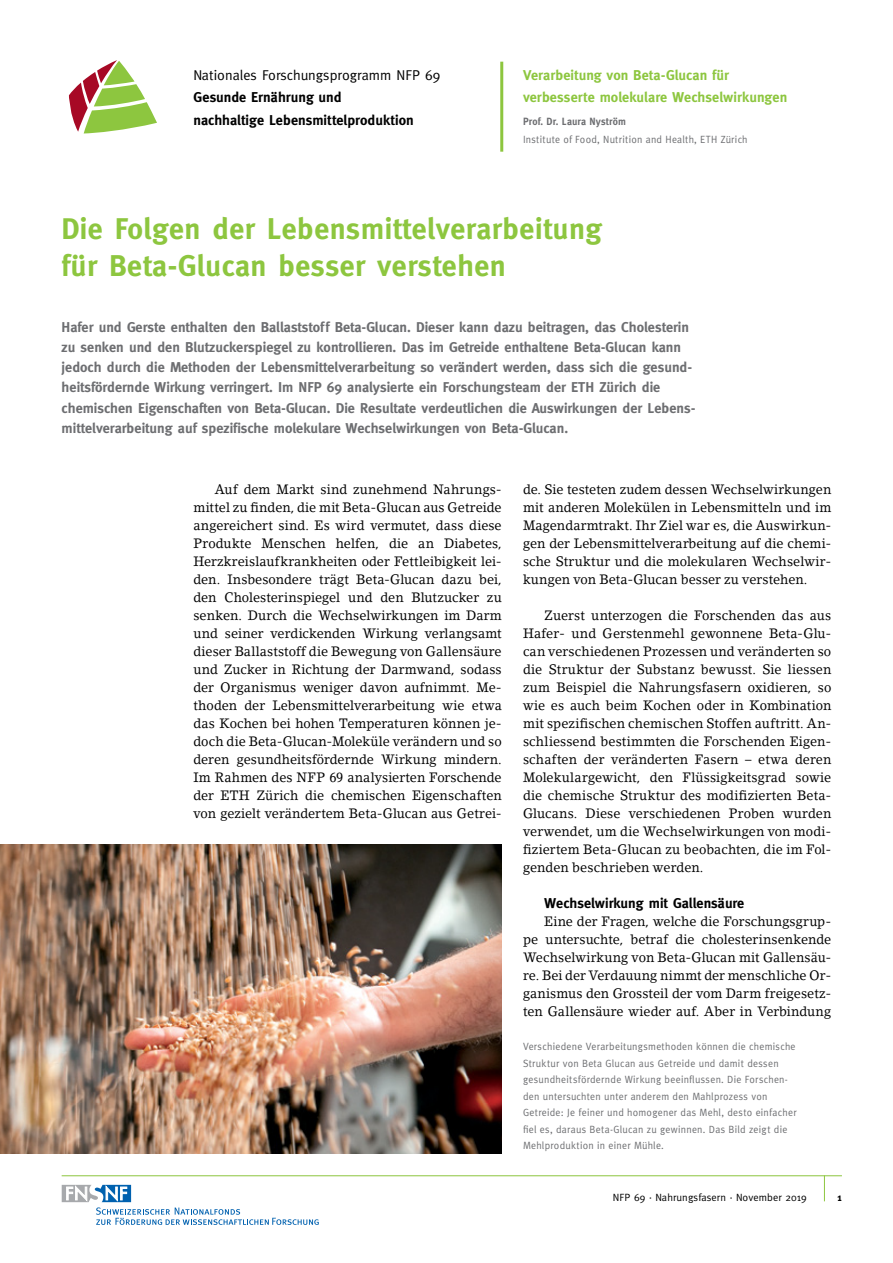
<style>
.page{position:relative;width:893px;height:1263px;background:#fff}
.page>*{position:absolute;margin:0;border:0;box-sizing:border-box;transform-origin:0 0}
.t1{font:700 30px/37.5px "Meta Plus";letter-spacing:.015em;color:#8dc63f}
.t2{font:700 14.25px/20.2px "Meta Plus";color:#6d6e71}
.t3{font:700 14.25px/22.5px "Meta Plus";letter-spacing:.005em;color:#8dc63f}
.t4{font:700 14.25px/22.5px "Meta Plus";color:#000}
.t5{font:14.25px "Meta";color:#000}
.t6{font:700 14.25px "Meta";color:#000}
.t7{font:13.5px/18px "Lino Letter";color:#000;text-align:justify;scale:.95 1}
.t8{font:10.5px/16.5px "Meta";letter-spacing:.03em;color:#6d6e71;scale:.95 1}
.t9{font:10.5px "Meta";letter-spacing:.01em;color:#000}
.t10{font:700 10.5px "Meta Plus";letter-spacing:.015em;color:#6d6e71;scale:.95 1}
.t11{font:700 10.5px "Meta Plus";color:#000}
</style>
<div class="page">
<hr style="left:62px;top:1175px;width:780px;height:1px;background:#8dc63f">
<svg style="left:824px;top:1175px;width:1px;height:26px"></svg>
<div style="left:61px;top:1184px;width:71px;height:19px;border:2px solid #fff"></div>
<svg style="left:62px;top:1185px;width:257px;height:40px"></svg>
<svg style="left:69px;top:60px;width:88px;height:73px"></svg>
<hr style="left:500px;top:62px;width:3px;height:90px;background:#8dc63f">
<img style="left:0;top:845px;width:502px;height:309px">
<p class="t5" style="left:193px;top:66px;width:248px">Nationales Forschungsprogramm NFP 69</p>
<p class="t4" style="left:193px;top:86px;width:222px">Gesunde Ernährung und nachhaltige Lebensmittelproduktion</p>
<p class="t3" style="left:523px;top:63px;width:266px">Verarbeitung von Beta-Glucan für verbesserte molekulare Wechselwirkungen</p>
<p class="t10" style="left:523px;top:115px;width:110px">Prof. Dr. Laura Nyström</p>
<p class="t8" style="left:523px;top:131px;width:238px">Institute of Food, Nutrition and Health, ETH Zürich</p>
<h1 class="t1" style="left:62px;top:209px;width:542px">Die Folgen der Lebensmittelverarbeitung für Beta-Glucan besser verstehen</h1>
<p class="t2" style="left:62px;top:317px;width:635px">Hafer und Gerste enthalten den Ballaststoff Beta-Glucan. Dieser kann dazu beitragen, das Cholesterin zu senken und den Blutzuckerspiegel zu kontrollieren. Das im Getreide enthaltene Beta-Glucan kann jedoch durch die Methoden der Lebensmittelverarbeitung so verändert werden, dass sich die gesund&shy;heitsfördernde Wirkung verringert. Im NFP 69 analysierte ein Forschungsteam der ETH Zürich die chemischen Eigenschaften von Beta-Glucan. Die Resultate verdeutlichen die Auswirkungen der Lebens&shy;mittelverarbeitung auf spezifische molekulare Wechselwirkungen von Beta-Glucan.</p>
<p class="t7" style="left:193px;top:480px;width:326px;text-indent:21px">Auf dem Markt sind zunehmend Nahrungs&shy;mittel zu finden, die mit Beta-Glucan aus Getreide angereichert sind. Es wird vermutet, dass diese Produkte Menschen helfen, die an Diabetes, Herzkreislaufkrankheiten oder Fettleibigkeit lei&shy;den. Insbesondere trägt Beta-Glucan dazu bei, den Cholesterinspiegel und den Blutzucker zu senken. Durch die Wechselwirkungen im Darm und seiner verdickenden Wirkung verlangsamt dieser Ballaststoff die Bewegung von Gallensäure und Zucker in Richtung der Darmwand, sodass der Organismus weniger davon aufnimmt. Me&shy;thoden der Lebensmittelverarbeitung wie etwa das Kochen bei hohen Temperaturen können je&shy;doch die Beta-Glucan-Moleküle verändern und so deren gesundheitsfördernde Wirkung mindern.<br>Im Rahmen des NFP 69 analysierten Forschende der ETH Zürich die chemischen Eigenschaften von gezielt verändertem Beta-Glucan aus Getrei-</p>
<p class="t7" style="left:523px;top:480px;width:326px">de. Sie testeten zudem dessen Wechselwirkungen mit anderen Molekülen in Lebensmitteln und im Magendarmtrakt. Ihr Ziel war es, die Auswirkun&shy;gen der Lebensmittelverarbeitung auf die chemi&shy;sche Struktur und die molekularen Wechselwir&shy;kungen von Beta-Glucan besser zu verstehen.</p>
<p class="t7" style="left:523px;top:606px;width:326px;text-indent:21px">Zuerst unterzogen die Forschenden das aus Hafer- und Gerstenmehl gewonnene Beta-Glu&shy;can verschiedenen Prozessen und veränderten so die Struktur der Substanz bewusst. Sie liessen zum Beispiel die Nahrungsfasern oxidieren, so wie es auch beim Kochen oder in Kombination mit spezifischen chemischen Stoffen auftritt. An&shy;schliessend bestimmten die Forschenden Eigen&shy;schaften der veränderten Fasern – etwa deren Molekulargewicht, den Flüssigkeitsgrad sowie die chemische Struktur des modifizierten Beta-Glucans. Diese verschiedenen Proben wurden verwendet, um die Wechselwirkungen von modi&shy;fiziertem Beta-Glucan zu beobachten, die im Fol&shy;genden beschrieben werden.</p>
<p class="t6" style="left:544px;top:894px;width:201px">Wechselwirkung mit Gallensäure</p>
<p class="t7" style="left:523px;top:912px;width:326px;text-indent:21px">Eine der Fragen, welche die Forschungsgrup&shy;pe untersuchte, betraf die cholesterinsenkende Wechselwirkung von Beta-Glucan mit Gallensäu&shy;re. Bei der Verdauung nimmt der menschliche Or&shy;ganismus den Grossteil der vom Darm freigesetz&shy;ten Gallensäure wieder auf. Aber in Verbindung</p>
<p class="t8" style="left:523px;top:1038px;width:289px">Verschiedene Verarbeitungsmethoden können die chemische Struktur von Beta Glucan aus Getreide und damit dessen gesundheitsfördernde Wirkung beeinflussen. Die Forschen&shy;den untersuchten unter anderem den Mahlprozess von Getreide: Je feiner und homogener das Mehl, desto einfacher fiel es, daraus Beta-Glucan zu gewinnen. Das Bild zeigt die Mehlproduktion in einer Mühle.</p>
<p class="t9" style="left:613px;top:1191px;width:195px">NFP 69 · Nahrungsfasern · November 2019</p>
<p class="t11" style="left:837px;top:1191px;width:6px">1</p>
</div>
